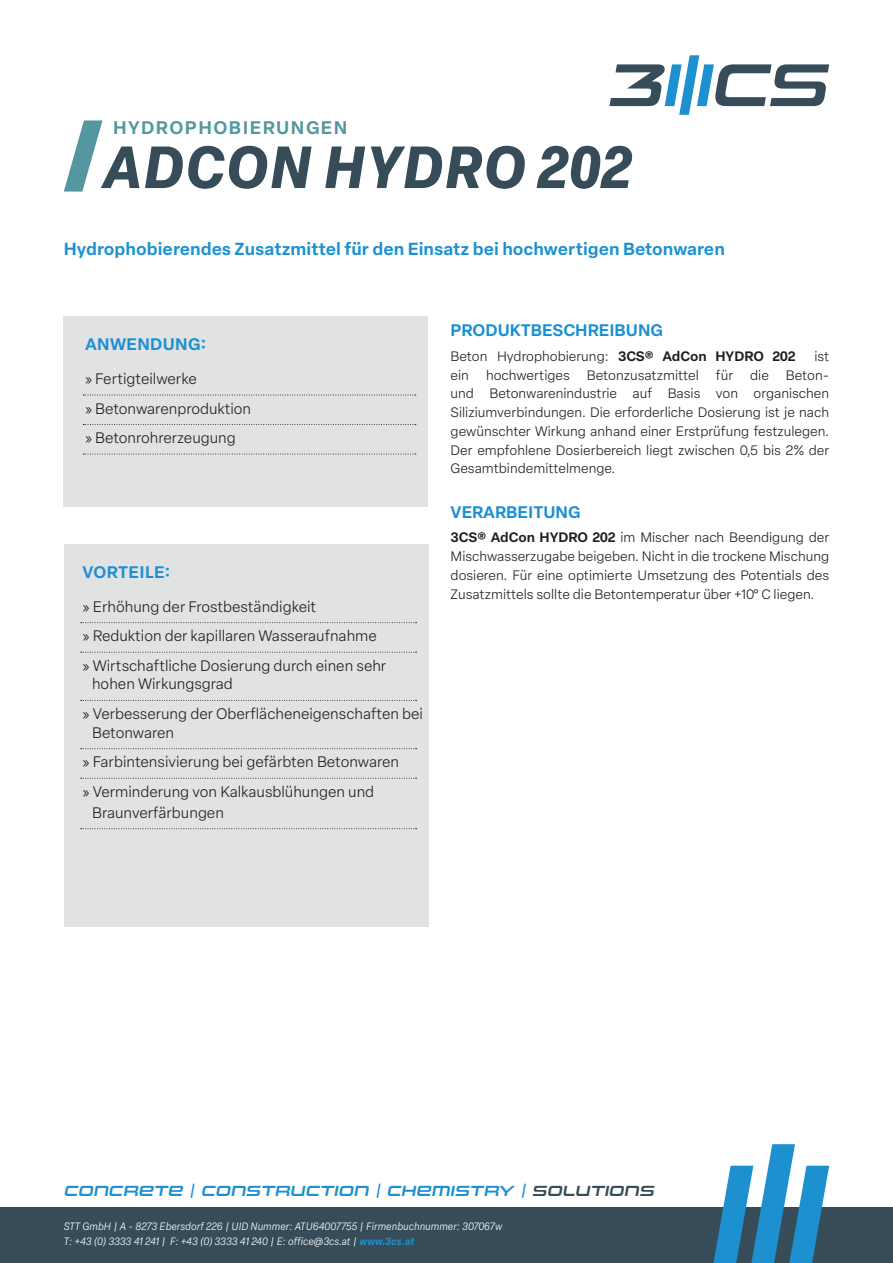
<style>
.page{position:relative;width:893px;height:1263px;background:#fff}
.page>*{position:absolute;margin:0;border:0;box-sizing:border-box;transform-origin:0 0}
.t1{font:italic 700 58.5px "Elza Text";letter-spacing:.02em;color:#364d59}
.t2{font:600 18px "Elza Text";letter-spacing:.08em;color:#5497a1}
.t3{font:600 17.25px "Elza Text";color:#1d90d0}
.t4{font:600 16.5px "Elza Text";color:#1d90d0}
.t5{font:600 16.5px "Elza Text";letter-spacing:.02em;color:#1d90d0}
.t6{font:300 15px/29.5px "Elza Text";color:#231f20}
.t7{font:italic 15px "Uniwars Sb";letter-spacing:.04em;color:#1d90d0}
.t8{font:300 13.5px/18.8px "Elza Text";color:#231f20;text-align:justify}
.t9{font:italic 300 10.5px/15px "Elza Text";color:#fff}
.s1{font-weight:600}
.s2{color:#364d59}
.s3{font-weight:600;color:#1d90d0}
</style>
<div class="page">
<div style="left:0;top:1208px;width:893px;height:55px;background:#364d59"></div>
<svg style="left:711px;top:1144px;width:118px;height:119px"></svg>
<svg style="left:609px;top:55px;width:220px;height:60px"></svg>
<svg style="left:64px;top:120px;width:38px;height:72px"></svg>
<div style="left:63px;top:316px;width:365px;height:190px;background:#e1e2e4"></div>
<svg style="left:83px;top:395px;width:333px;height:1px"></svg>
<svg style="left:83px;top:424px;width:333px;height:1px"></svg>
<svg style="left:83px;top:454px;width:333px;height:1px"></svg>
<div style="left:64px;top:544px;width:365px;height:383px;background:#e1e2e4"></div>
<svg style="left:81px;top:622px;width:336px;height:1px"></svg>
<svg style="left:81px;top:652px;width:336px;height:1px"></svg>
<svg style="left:81px;top:700px;width:336px;height:1px"></svg>
<svg style="left:81px;top:748px;width:336px;height:1px"></svg>
<svg style="left:81px;top:778px;width:336px;height:1px"></svg>
<svg style="left:81px;top:828px;width:336px;height:1px"></svg>
<h2 class="t2" style="left:113px;top:113px;width:236px">HYDROPHOBIERUNGEN</h2>
<h1 class="t1" style="left:103px;top:122px;width:530px">ADCON HYDRO 202</h1>
<p class="t3" style="left:64px;top:235px;width:663px">Hydrophobierendes Zusatzmittel für den Einsatz bei hochwertigen Betonwaren</p>
<p class="t5" style="left:85px;top:331px;width:123px">ANWENDUNG:</p>
<p class="t6" style="left:85px;top:363px;width:168px">» Fertigteilwerke<br>» Betonwarenproduktion » Betonrohrerzeugung</p>
<p class="t5" style="left:83px;top:559px;width:89px">VORTEILE:</p>
<p class="t6" style="left:83px;top:591px;width:305px">» Erhöhung der Frostbeständigkeit<br>» Reduktion der kapillaren Wasseraufnahme » Wirtschaftliche Dosierung durch einen sehr</p>
<p class="t6" style="left:83px;top:669px;width:342px;text-indent:9px">hohen Wirkungsgrad<br>» Verbesserung der Oberflächeneigenschaften bei</p>
<p class="t6" style="left:83px;top:717px;width:318px;text-indent:9px">Betonwaren<br>» Farbintensivierung bei gefärbten Betonwaren » Verminderung von Kalkausblühungen und</p>
<p class="t6" style="left:92px;top:797px;width:133px">Braunverfärbungen</p>
<p class="t4" style="left:451px;top:317px;width:214px">PRODUKTBESCHREIBUNG</p>
<p class="t8" style="left:451px;top:346px;width:346px">Beton Hydrophobierung: <span class="s1">3CS® AdCon HYDRO 202</span></p>
<p class="t8" style="left:814px;top:346px;width:16px">ist</p>
<p class="t8" style="left:451px;top:365px;width:20px">ein</p>
<p class="t8" style="left:486px;top:365px;width:85px">hochwertiges</p>
<p class="t8" style="left:587px;top:365px;width:113px">Betonzusatzmittel</p>
<p class="t8" style="left:716px;top:365px;width:19px">für</p>
<p class="t8" style="left:750px;top:365px;width:20px">die</p>
<p class="t8" style="left:451px;top:365px;width:380px;text-indent:335px">Beton&shy;und Betonwarenindustrie auf Basis von organischen Siliziumverbindungen. Die erforderliche Dosierung ist je nach gewünschter Wirkung anhand einer Erstprüfung festzulegen.<br>Der empfohlene Dosierbereich liegt zwischen 0,5 bis 2% der Gesamtbindemittelmenge.</p>
<p class="t4" style="left:451px;top:499px;width:131px">VERARBEITUNG</p>
<p class="t8" style="left:451px;top:527px;width:380px"><span class="s1">3CS® AdCon HYDRO 202</span> im Mischer nach Beendigung der Mischwasserzugabe beigeben. Nicht in die trockene Mischung dosieren. Für eine optimierte Umsetzung des Potentials des Zusatzmittels sollte die Betontemperatur über +10° C liegen.</p>
<p class="t7" style="left:64px;top:1182px;width:591px">CONCRETE | CONSTRUCTION | CHEMISTRY | <span class="s2">SOLUTIONS</span></p>
<p class="t9" style="left:64px;top:1219px;width:440px">STT GmbH | A - 8273 Ebersdorf 226 | UID Nummer: ATU64007755 | Firmenbuchnummer: 307067w<br>T: +43 (0) 3333 41 241 | F: +43 (0) 3333 41 240 | E: office@3cs.at | <span class="s3">www.3cs.at</span></p>
</div>
